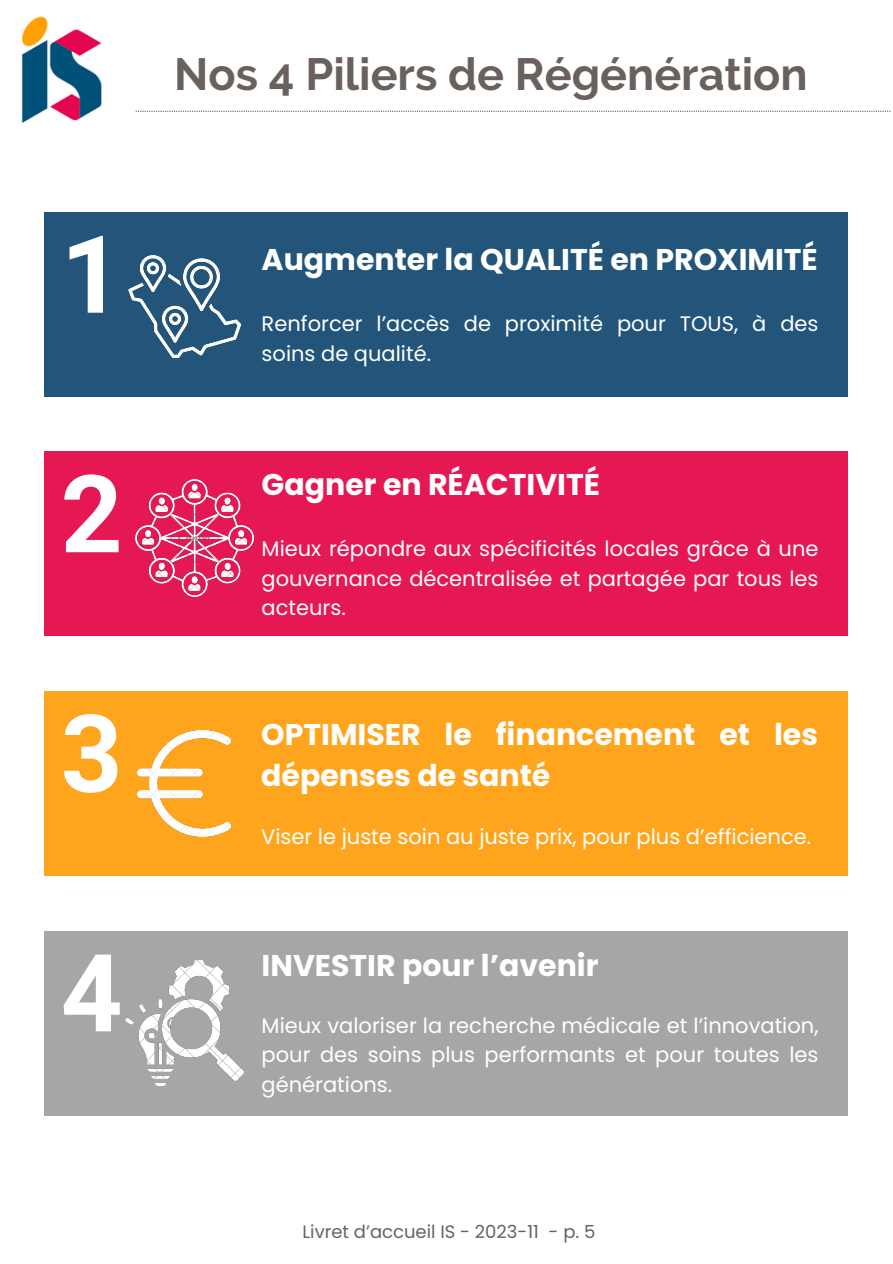
<style>
.page{position:relative;width:893px;height:1264px;background:#fff}
.page>*{position:absolute;margin:0;border:0;box-sizing:border-box;transform-origin:0 0}
.t1{font:700 107.85px "Roboto";color:#fff}
.t2{font:700 45px "Raleway";color:#6a615c}
.t3{font:700 30px/41.5px "Poppins";color:#fff}
.t4{font:21px/29.2px "Poppins";color:#fff;text-align:justify}
.t5{font:18px "Poppins";color:#6a615c}
</style>
<div class="page">
<img style="left:21px;top:16px;width:81px;height:107px">
<svg style="left:136px;top:111px;width:755px;height:1px"></svg>
<div style="left:45px;top:212px;width:803px;height:184px;background:#23557b"></div>
<div style="left:45px;top:451px;width:803px;height:185px;background:#e51854"></div>
<div style="left:45px;top:691px;width:803px;height:184px;background:#ffa51d"></div>
<img style="left:137px;top:730px;width:95px;height:106px">
<div style="left:45px;top:930px;width:803px;height:185px;background:#a6a6a6"></div>
<img style="left:136px;top:480px;width:118px;height:117px">
<img style="left:128px;top:255px;width:113px;height:103px">
<img style="left:126px;top:960px;width:118px;height:125px">
<p class="t1" style="left:61px;top:213px;width:63px">1</p>
<p class="t1" style="left:61px;top:452px;width:63px">2</p>
<p class="t1" style="left:61px;top:691px;width:63px">3</p>
<p class="t1" style="left:61px;top:931px;width:63px">4</p>
<p class="t2" style="left:174px;top:48px;width:634px">Nos 4 Piliers de Régénération</p>
<p class="t3" style="left:261px;top:238px;width:557px">Augmenter la QUALITÉ en PROXIMITÉ</p>
<p class="t4" style="left:261px;top:309px;width:558px">Renforcer l’accès de proximité pour TOUS, à des soins de qualité.</p>
<p class="t3" style="left:261px;top:463px;width:340px">Gagner en RÉACTIVITÉ</p>
<p class="t4" style="left:261px;top:534px;width:558px">Mieux répondre aux spécificités locales grâce à une gouvernance décentralisée et partagée par tous les acteurs.</p>
<p class="t3" style="left:261px;top:713px;width:558px">OPTIMISER le financement et les dépenses de santé</p>
<p class="t4" style="left:261px;top:821px;width:551px">Viser le juste soin au juste prix, pour plus d’efficience.</p>
<p class="t3" style="left:261px;top:944px;width:338px">INVESTIR pour l’avenir</p>
<p class="t4" style="left:261px;top:1011px;width:558px">Mieux valoriser la recherche médicale et l’innovation, pour des soins plus performants et pour toutes les générations.</p>
<p class="t5" style="left:302px;top:1219px;width:294px">Livret d’accueil IS - 2023-11 - p. 5</p>
</div>
